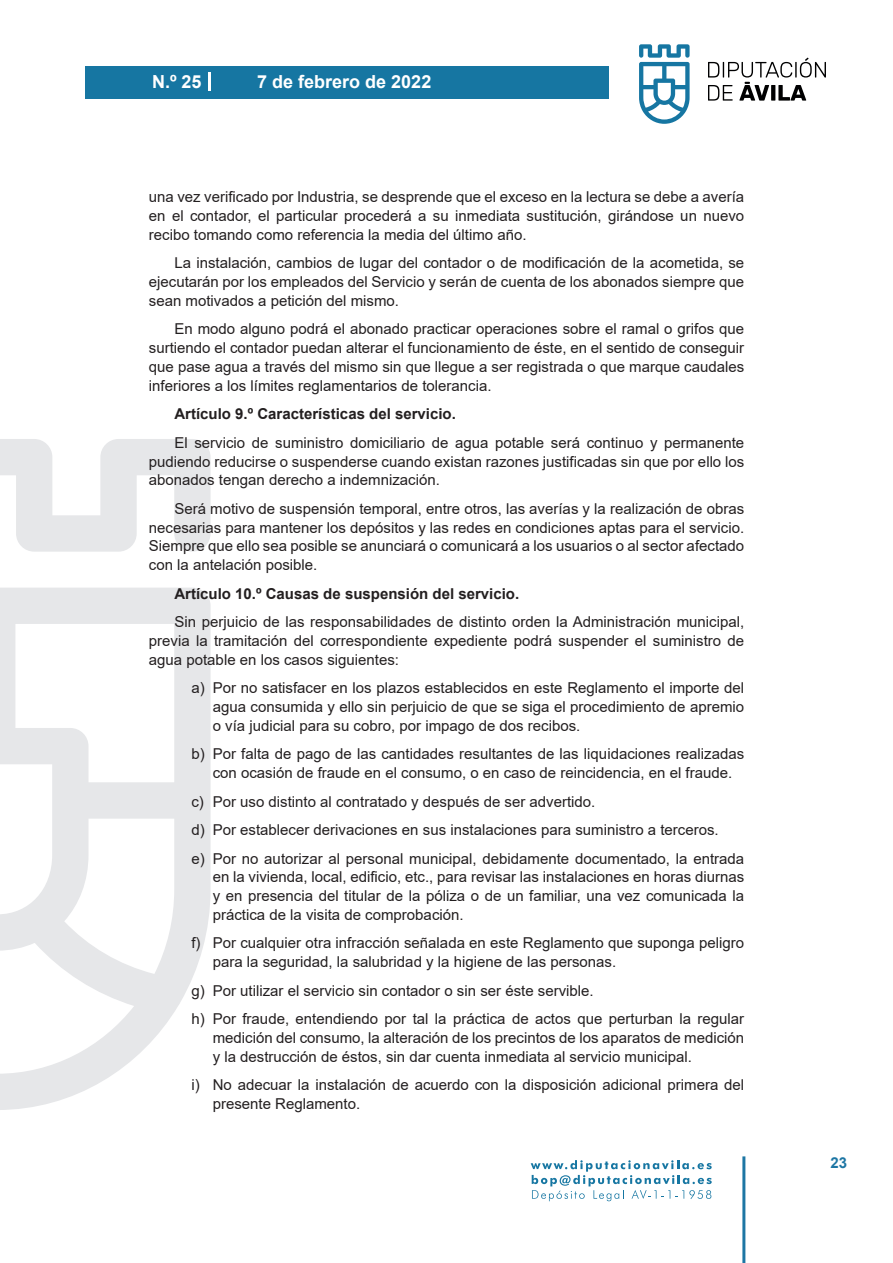
<style>
.page{position:relative;width:893px;height:1263px;background:#fff}
.page>*{position:absolute;margin:0;border:0;box-sizing:border-box;transform-origin:0 0}
.t1{font:700 18px "Arial";color:#fff}
.t2{font:15px/18.8px "Arial";color:#231f20;text-align:justify}
.t3{font:700 15px "Arial";color:#231f20}
.t4{font:700 15px "Arial";color:#1d76a4}
</style>
<div class="page">
<svg style="left:531px;top:1160px;width:181px;height:41px"></svg>
<div style="left:85px;top:66px;width:523px;height:33px;background:#1676a2"></div>
<svg style="left:639px;top:44px;width:51px;height:80px"></svg>
<svg style="left:708px;top:58px;width:118px;height:43px"></svg>
<hr style="left:742px;top:1156px;width:3px;height:107px;background:#1d76a4">
<svg style="left:208px;top:72px;width:2px;height:18px"></svg>
<svg style="left:0;top:439px;width:211px;height:671px"></svg>
<p class="t1" style="left:152px;top:69px;width:51px">N.º 25</p>
<p class="t1" style="left:257px;top:69px;width:176px">7 de febrero de 2022</p>
<p class="t2" style="left:149px;top:188px;width:597px">una vez verificado por Industria, se desprende que el exceso en la lectura se debe a avería en el contador, el particular procederá a su inmediata sustitución, girándose un nuevo recibo tomando como referencia la media del último año.</p>
<p class="t2" style="left:149px;top:254px;width:597px;text-indent:26px">La instalación, cambios de lugar del contador o de modificación de la acometida, se ejecutarán por los empleados del Servicio y serán de cuenta de los abonados siempre que sean motivados a petición del mismo.</p>
<p class="t2" style="left:149px;top:320px;width:597px;text-indent:26px">En modo alguno podrá el abonado practicar operaciones sobre el ramal o grifos que surtiendo el contador puedan alterar el funcionamiento de éste, en el sentido de conseguir que pase agua a través del mismo sin que llegue a ser registrada o que marque caudales inferiores a los límites reglamentarios de tolerancia.</p>
<p class="t3" style="left:174px;top:403px;width:283px">Artículo 9.º Características del servicio.</p>
<p class="t2" style="left:149px;top:433px;width:597px;text-indent:26px">El servicio de suministro domiciliario de agua potable será continuo y permanente pudiendo reducirse o suspenderse cuando existan razones justificadas sin que por ello los abonados tengan derecho a indemnización.</p>
<p class="t2" style="left:149px;top:499px;width:597px;text-indent:26px">Será motivo de suspensión temporal, entre otros, las averías y la realización de obras necesarias para mantener los depósitos y las redes en condiciones aptas para el servicio.<br>Siempre que ello sea posible se anunciará o comunicará a los usuarios o al sector afectado con la antelación posible.</p>
<p class="t3" style="left:174px;top:583px;width:346px">Artículo 10.º Causas de suspensión del servicio.</p>
<p class="t2" style="left:149px;top:612px;width:597px;text-indent:26px">Sin perjuicio de las responsabilidades de distinto orden la Administración municipal, previa la tramitación del correspondiente expediente podrá suspender el suministro de agua potable en los casos siguientes:</p>
<p class="t2" style="left:213px;top:678px;width:533px;text-indent:-21px">a) Por no satisfacer en los plazos establecidos en este Reglamento el importe del agua consumida y ello sin perjuicio de que se siga el procedimiento de apremio o vía judicial para su cobro, por impago de dos recibos.</p>
<p class="t2" style="left:213px;top:744px;width:533px;text-indent:-21px">b) Por falta de pago de las cantidades resultantes de las liquidaciones realizadas con ocasión de fraude en el consumo, o en caso de reincidencia, en el fraude.</p>
<p class="t2" style="left:191px;top:787px;width:554px;line-height:28.5px;text-align:left">c) Por uso distinto al contratado y después de ser advertido.<br>d) Por establecer derivaciones en sus instalaciones para suministro a terceros.<br>e) Por no autorizar al personal municipal, debidamente documentado, la entrada</p>
<p class="t2" style="left:213px;top:867px;width:533px">en la vivienda, local, edificio, etc., para revisar las instalaciones en horas diurnas y en presencia del titular de la póliza o de un familiar, una vez comunicada la práctica de la visita de comprobación.</p>
<p class="t2" style="left:213px;top:934px;width:533px;text-indent:-21px">f) Por cualquier otra infracción señalada en este Reglamento que suponga peligro para la seguridad, la salubridad y la higiene de las personas.</p>
<p class="t2" style="left:191px;top:976px;width:554px;line-height:28.5px">g) Por utilizar el servicio sin contador o sin ser éste servible.<br>h) Por fraude, entendiendo por tal la práctica de actos que perturban la regular</p>
<p class="t2" style="left:213px;top:1028px;width:533px">medición del consumo, la alteración de los precintos de los aparatos de medición y la destrucción de éstos, sin dar cuenta inmediata al servicio municipal.</p>
<p class="t2" style="left:213px;top:1075px;width:533px;text-indent:-21px">i) No adecuar la instalación de acuerdo con la disposición adicional primera del presente Reglamento.</p>
<p class="t4" style="left:831px;top:1152px;width:18px">23</p>
</div>
